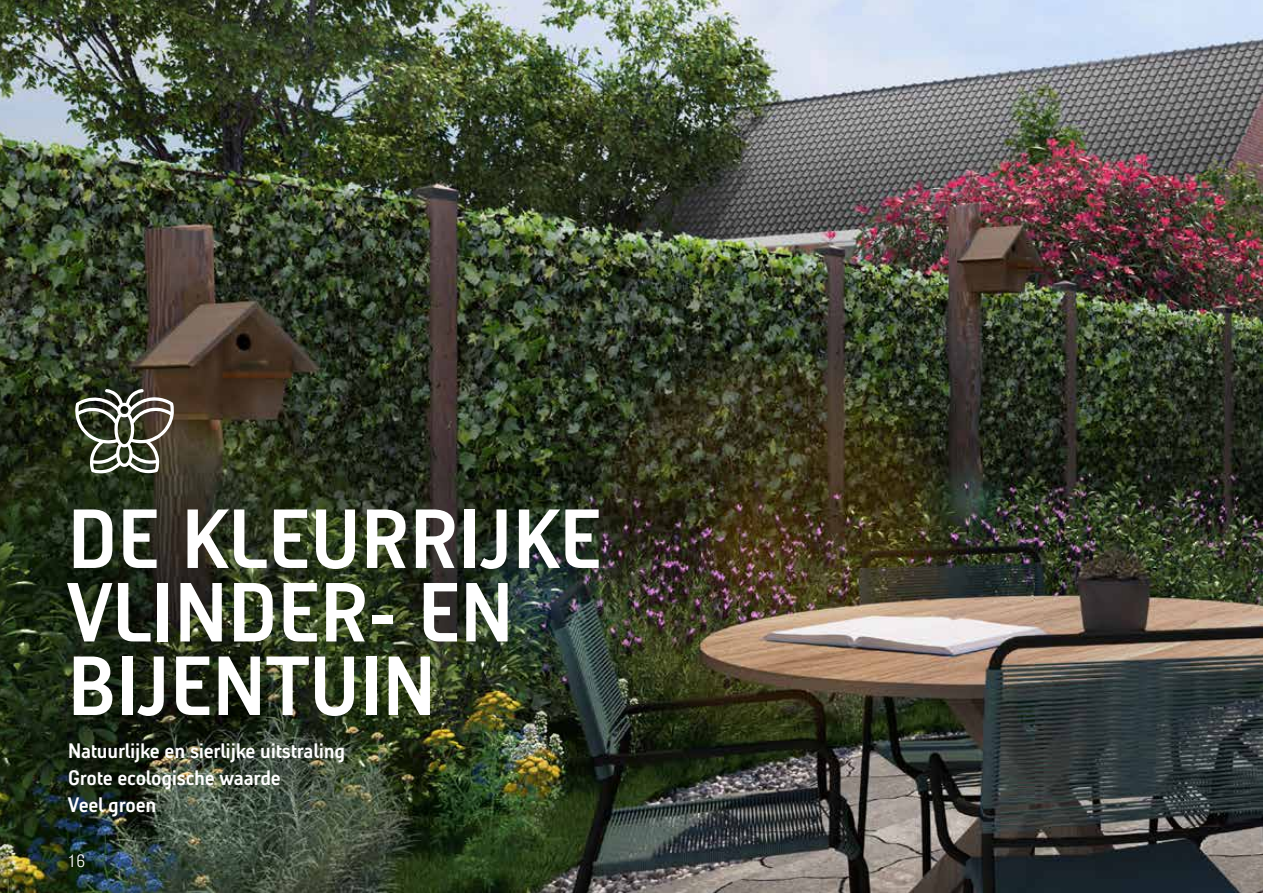
<style>
.page{position:relative;width:1263px;height:893px;background:#fff}
.page>*{position:absolute;margin:0;border:0;box-sizing:border-box;transform-origin:0 0}
.t1{font:700 84px/73.5px "Heijmans Con";letter-spacing:.01em;color:#fff}
.t2{font:700 21px/27px "Heijmans Con";letter-spacing:-.01em;color:#fff}
.t3{font:300 18px "Heijmans";color:#fff}
</style>
<div class="page">
<img style="left:0;top:0;width:1263px;height:893px">
<svg style="left:75px;top:389px;width:99px;height:84px"></svg>
<h1 class="t1" style="left:68px;top:503px;width:535px">DE KLEURRIJKE<br>VLINDER- EN<br>BIJENTUIN</h1>
<p class="t2" style="left:68px;top:737px;width:279px">Natuurlijke en sierlijke uitstraling<br>Grote ecologische waarde<br>Veel groen</p>
<p class="t3" style="left:68px;top:850px;width:19px">16</p>
</div>
